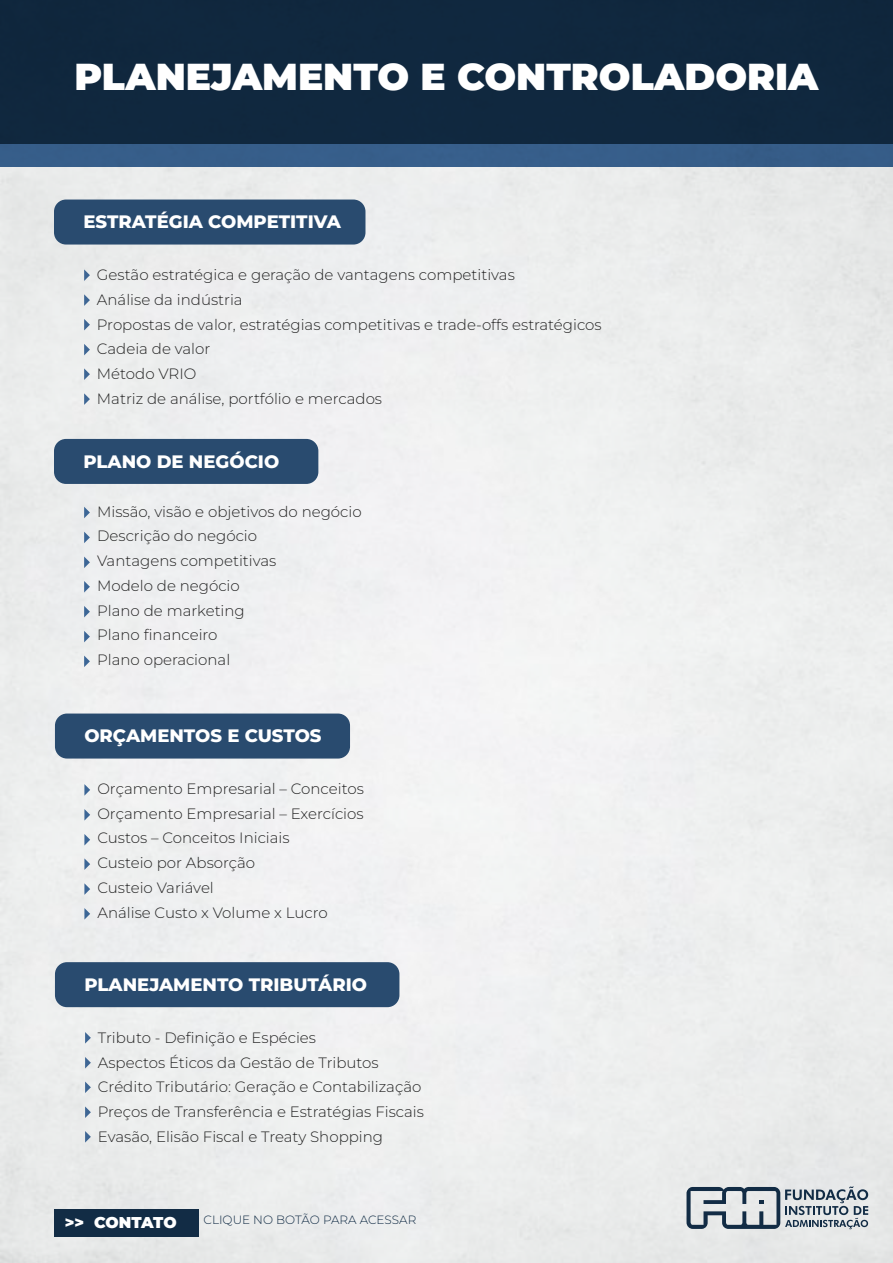
<style>
.page{position:relative;width:893px;height:1263px;background:#fff}
.page>*{position:absolute;margin:0;border:0;box-sizing:border-box;transform-origin:0 0}
.t1{font:900 37.5px "Montserrat";color:#fff}
.t2{font:800 18px "Montserrat";color:#fff}
.t3{font:900 15.6px "Montserrat";letter-spacing:-.015em;color:#fff}
.t4{font:300 15px/24.8px "Montserrat";color:#242424}
.t5{font:300 12px "Montserrat";color:#122c45}
</style>
<div class="page">
<img style="left:0;top:0;width:893px;height:1263px">
<svg style="left:686px;top:1186px;width:182px;height:43px;background:#a5aeb5"></svg>
<div style="left:54px;top:1209px;width:145px;height:27px;background:#122c45"></div>
<div style="left:54px;top:200px;width:311px;height:45px;background:#294b6f;border-radius:12px"></div>
<svg style="left:84px;top:269px;width:6px;height:12px"></svg>
<svg style="left:84px;top:319px;width:6px;height:11px"></svg>
<svg style="left:84px;top:368px;width:6px;height:12px"></svg>
<svg style="left:84px;top:294px;width:6px;height:12px"></svg>
<svg style="left:84px;top:344px;width:6px;height:11px"></svg>
<svg style="left:84px;top:393px;width:6px;height:12px"></svg>
<div style="left:54px;top:439px;width:264px;height:45px;background:#294b6f;border-radius:12px"></div>
<svg style="left:84px;top:507px;width:6px;height:11px"></svg>
<svg style="left:84px;top:581px;width:6px;height:11px"></svg>
<svg style="left:84px;top:532px;width:6px;height:11px"></svg>
<svg style="left:84px;top:606px;width:6px;height:11px"></svg>
<svg style="left:84px;top:557px;width:6px;height:11px"></svg>
<svg style="left:84px;top:631px;width:6px;height:11px"></svg>
<svg style="left:84px;top:656px;width:6px;height:11px"></svg>
<div style="left:55px;top:713px;width:295px;height:45px;background:#294b6f;border-radius:12px"></div>
<svg style="left:84px;top:784px;width:6px;height:12px"></svg>
<svg style="left:84px;top:858px;width:6px;height:12px"></svg>
<svg style="left:84px;top:809px;width:6px;height:11px"></svg>
<svg style="left:84px;top:883px;width:6px;height:12px"></svg>
<svg style="left:84px;top:908px;width:6px;height:11px"></svg>
<svg style="left:84px;top:834px;width:6px;height:11px"></svg>
<div style="left:55px;top:962px;width:344px;height:45px;background:#294b6f;border-radius:12px"></div>
<svg style="left:85px;top:1032px;width:6px;height:11px"></svg>
<svg style="left:85px;top:1081px;width:6px;height:12px"></svg>
<svg style="left:85px;top:1131px;width:6px;height:11px"></svg>
<svg style="left:85px;top:1057px;width:6px;height:11px"></svg>
<svg style="left:85px;top:1106px;width:6px;height:12px"></svg>
<h1 class="t1" style="left:74px;top:49px;width:745px">PLANEJAMENTO E CONTROLADORIA</h1>
<p class="t2" style="left:83px;top:209px;width:259px">ESTRATÉGIA COMPETITIVA</p>
<p class="t4" style="left:97px;top:262px;width:419px">Gestão estratégica e geração de vantagens competitivas</p>
<p class="t4" style="left:97px;top:311px;width:506px">Propostas de valor, estratégias competitivas e trade-offs estratégicos</p>
<p class="t4" style="left:97px;top:361px;width:101px">Método VRIO</p>
<p class="t4" style="left:97px;top:287px;width:147px">Análise da indústria</p>
<p class="t4" style="left:97px;top:336px;width:115px">Cadeia de valor</p>
<p class="t4" style="left:97px;top:386px;width:287px">Matriz de análise, portfólio e mercados</p>
<p class="t2" style="left:83px;top:448px;width:197px">PLANO DE NEGÓCIO</p>
<p class="t4" style="left:97px;top:498px;width:266px">Missão, visão e objetivos do negócio</p>
<p class="t4" style="left:97px;top:523px;width:162px">Descrição do negócio</p>
<p class="t4" style="left:97px;top:548px;width:181px">Vantagens competitivas</p>
<p class="t4" style="left:97px;top:573px;width:144px">Modelo de negócio</p>
<p class="t4" style="left:97px;top:597px;width:149px">Plano de marketing</p>
<p class="t4" style="left:97px;top:622px;width:135px">Plano financeiro<br>Plano operacional</p>
<p class="t2" style="left:84px;top:723px;width:239px">ORÇAMENTOS E CUSTOS</p>
<p class="t4" style="left:97px;top:776px;width:268px">Orçamento Empresarial – Conceitos</p>
<p class="t4" style="left:97px;top:800px;width:268px">Orçamento Empresarial – Exercícios</p>
<p class="t4" style="left:97px;top:825px;width:194px">Custos – Conceitos Iniciais</p>
<p class="t4" style="left:97px;top:850px;width:159px">Custeio por Absorção</p>
<p class="t4" style="left:97px;top:875px;width:232px">Custeio Variável<br>Análise Custo x Volume x Lucro</p>
<p class="t2" style="left:84px;top:971px;width:284px">PLANEJAMENTO TRIBUTÁRIO</p>
<p class="t4" style="left:98px;top:1025px;width:220px">Tributo - Definição e Espécies</p>
<p class="t4" style="left:98px;top:1074px;width:325px">Crédito Tributário: Geração e Contabilização</p>
<p class="t4" style="left:98px;top:1124px;width:287px">Evasão, Elisão Fiscal e Treaty Shopping</p>
<p class="t4" style="left:98px;top:1049px;width:282px">Aspectos Éticos da Gestão de Tributos</p>
<p class="t4" style="left:98px;top:1099px;width:328px">Preços de Transferência e Estratégias Fiscais</p>
<p class="t3" style="left:65px;top:1211px;width:113px">&gt;&gt; CONTATO</p>
<p class="t5" style="left:203px;top:1211px;width:214px">CLIQUE NO BOTÃO PARA ACESSAR</p>
</div>
